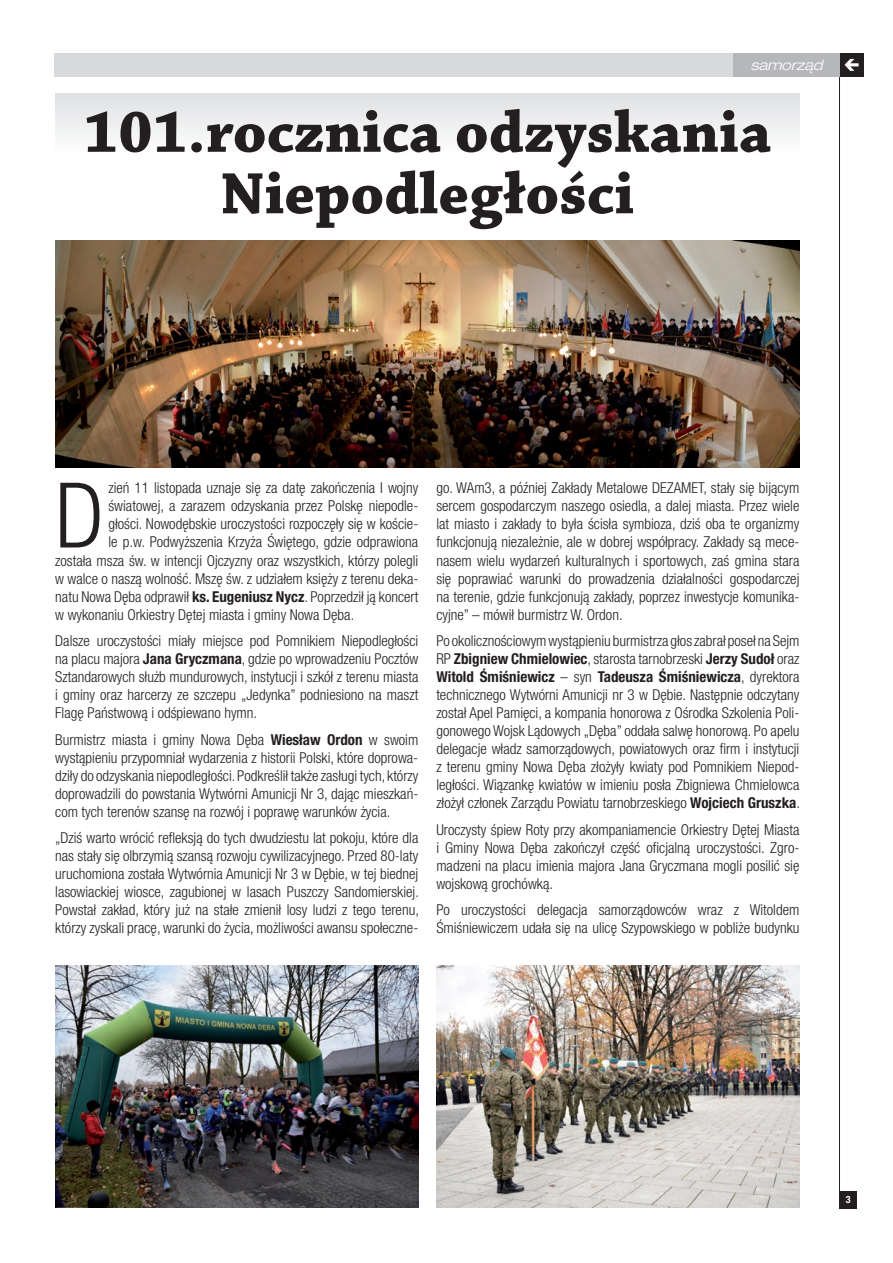
<style>
.page{position:relative;width:893px;height:1263px;background:#fff}
.page>*{position:absolute;margin:0;border:0;box-sizing:border-box;transform-origin:0 0}
.t1{font:300 condensed 90.6px "Helvetica Neue LT Pro";color:#231f20}
.t2{font:700 61.5px/61.5px "Chaparral Pro";color:#231f20;text-align:center}
.t3{font:300 condensed 15px/18px "Helvetica Neue LT Pro";color:#231f20;text-align:justify}
.t4{font:italic 300 expanded 14.25px "Helvetica Neue LT Pro";color:#fff}
.t5{font:700 condensed 10.05px "Helvetica Neue LT Pro";color:#fff}
.s1{font-weight:700}
</style>
<div class="page">
<div style="left:54px;top:53px;width:785px;height:24px;background:#d8d9db"></div>
<div style="left:840px;top:53px;width:23px;height:24px;background:#231f20"></div>
<svg style="left:844px;top:59px;width:15px;height:12px"></svg>
<hr style="left:839px;top:53px;width:1px;height:1155px;background:#231f20">
<div style="left:840px;top:1191px;width:17px;height:17px;background:#231f20"></div>
<div style="left:733px;top:53px;width:107px;height:24px;background:#b6b7bb"></div>
<div style="left:55px;top:94px;width:744px;height:61px;background:linear-gradient(to bottom,#e0e1e3,#fefefe)"></div>
<img style="left:437px;top:965px;width:362px;height:243px">
<img style="left:55px;top:965px;width:363px;height:243px">
<img style="left:55px;top:241px;width:744px;height:227px">
<p class="t4" style="left:751px;top:56px;width:73px">samorząd</p>
<h2 class="t2" style="left:84px;top:104px;width:689px">101.rocznica odzyskania<br>Niepodległości</h2>
<h1 class="t1" style="left:55px;top:463px;width:50px">D</h1>
<p class="t3" style="left:108px;top:479px;width:311px">zień 11 listopada uznaje się za datę zakończenia I wojny</p>
<p class="t3" style="left:108px;top:497px;width:311px">światowej, a zarazem odzyskania przez Polskę niepodle-</p>
<p class="t3" style="left:108px;top:515px;width:311px">głości. Nowodębskie uroczystości rozpoczęły się w koście-</p>
<p class="t3" style="left:108px;top:533px;width:311px">le p.w. Podwyższenia Krzyża Świętego, gdzie odprawiona</p>
<p class="t3" style="left:55px;top:551px;width:365px">została msza św. w intencji Ojczyzny oraz wszystkich, którzy polegli</p>
<p class="t3" style="left:55px;top:569px;width:365px">w walce o naszą wolność. Mszę św. z udziałem księży z terenu deka-</p>
<p class="t3" style="left:55px;top:587px;width:365px">natu Nowa Dęba odprawił <span class="s1">ks. Eugeniusz Nycz</span>. Poprzedził ją koncert</p>
<p class="t3" style="left:55px;top:605px;width:300px">w wykonaniu Orkiestry Dętej miasta i gminy Nowa Dęba.</p>
<p class="t3" style="left:55px;top:632px;width:365px">Dalsze uroczystości miały miejsce pod Pomnikiem Niepodległości na placu majora <span class="s1">Jana Gryczmana</span>, gdzie po wprowadzeniu Pocztów Sztandarowych służb mundurowych, instytucji i szkół z terenu miasta i gminy oraz harcerzy ze szczepu „Jedynka” podniesiono na maszt Flagę Państwową i odśpiewano hymn.</p>
<p class="t3" style="left:55px;top:730px;width:365px">Burmistrz miasta i gminy Nowa Dęba <span class="s1">Wiesław Ordon</span> w swoim wystąpieniu przypomniał wydarzenia z historii Polski, które doprowa&shy;dziły do odzyskania niepodległości. Podkreślił także zasługi tych, którzy doprowadzili do powstania Wytwórni Amunicji Nr 3, dając mieszkań&shy;com tych terenów szansę na rozwój i poprawę warunków życia.</p>
<p class="t3" style="left:55px;top:829px;width:365px">„Dziś warto wrócić refleksją do tych dwudziestu lat pokoju, które dla nas stały się olbrzymią szansą rozwoju cywilizacyjnego. Przed 80-laty uruchomiona została Wytwórnia Amunicji Nr 3 w Dębie, w tej biednej lasowiackiej wiosce, zagubionej w lasach Puszczy Sandomierskiej.<br>Powstał zakład, który już na stałe zmienił losy ludzi z tego terenu, którzy zyskali pracę, warunki do życia, możliwości awansu społeczne-</p>
<p class="t3" style="left:436px;top:479px;width:365px">go. WAm3, a później Zakłady Metalowe DEZAMET, stały się bijącym sercem gospodarczym naszego osiedla, a dalej miasta. Przez wiele lat miasto i zakłady to była ścisła symbioza, dziś oba te organizmy funkcjonują niezależnie, ale w dobrej współpracy. Zakłady są mece&shy;nasem wielu wydarzeń kulturalnych i sportowych, zaś gmina stara się poprawiać warunki do prowadzenia działalności gospodarczej na terenie, gdzie funkcjonują zakłady, poprzez inwestycje komunika&shy;cyjne” – mówił burmistrz W. Ordon.</p>
<p class="t3" style="left:436px;top:632px;width:365px">Po okolicznościowym wystąpieniu burmistrza głos zabrał poseł na Sejm RP <span class="s1">Zbigniew Chmielowiec</span>, starosta tarnobrzeski <span class="s1">Jerzy Sudoł</span> oraz <span class="s1">Witold Śmiśniewicz</span> – syn <span class="s1">Tadeusza Śmiśniewicza</span>, dyrektora technicznego Wytwórni Amunicji nr 3 w Dębie. Następnie odczytany został Apel Pamięci, a kompania honorowa z Ośrodka Szkolenia Poli&shy;gonowego Wojsk Lądowych „Dęba” oddała salwę honorową. Po apelu delegacje władz samorządowych, powiatowych oraz firm i instytucji z terenu gminy Nowa Dęba złożyły kwiaty pod Pomnikiem Niepod&shy;ległości. Wiązankę kwiatów w imieniu posła Zbigniewa Chmielowca złożył członek Zarządu Powiatu tarnobrzeskiego <span class="s1">Wojciech Gruszka</span>.</p>
<p class="t3" style="left:436px;top:820px;width:365px">Uroczysty śpiew Roty przy akompaniamencie Orkiestry Dętej Miasta i Gminy Nowa Dęba zakończył część oficjalną uroczystości. Zgro&shy;madzeni na placu imienia majora Jana Gryczmana mogli posilić się wojskową grochówką.</p>
<p class="t3" style="left:436px;top:901px;width:365px">Po uroczystości delegacja samorządowców wraz z Witoldem<br>Śmiśniewiczem udała się na ulicę Szypowskiego w pobliże budynku</p>
<p class="t5" style="left:846px;top:1193px;width:6px">3</p>
</div>
